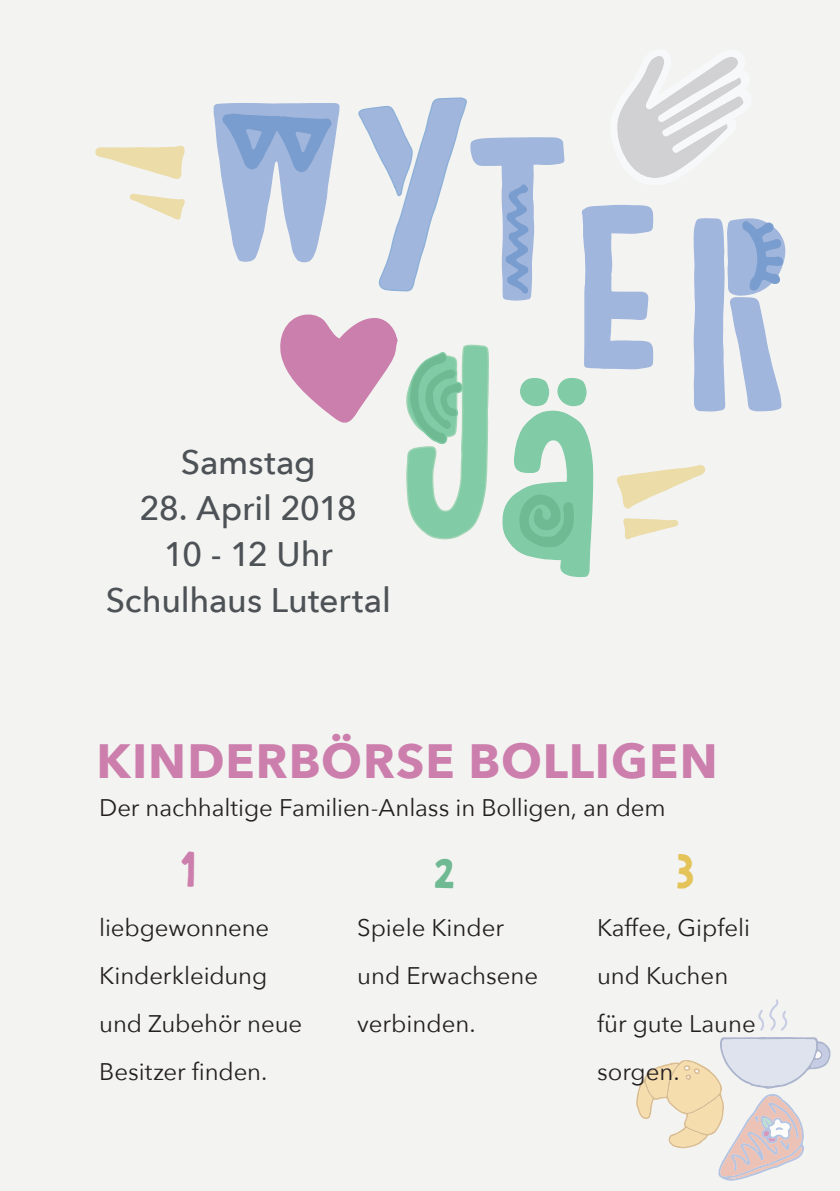
<style>
.page{position:relative;width:840px;height:1191px;background:#fff}
.page>*{position:absolute;margin:0;border:0;box-sizing:border-box;transform-origin:0 0}
.t1{font:700 48px "Avenir Next";letter-spacing:.02em;color:#cc7eac}
.t2{font:46px "Childish Reverie";color:#cc7eac}
.t3{font:46px "Childish Reverie";color:#6fb993}
.t4{font:46px "Childish Reverie";color:#e4c359}
.t5{font:500 34px/46px "Avenir Next";letter-spacing:-.005em;color:#4d5256;text-align:center}
.t6{font:24px/48px "Avenir Next";color:#231f20}
</style>
<div class="page">
<div style="left:0;top:0;width:839px;height:1191px;background:#f3f3f1"></div>
<svg style="left:280px;top:314px;width:118px;height:109px"></svg>
<svg style="left:95px;top:146px;width:89px;height:33px"></svg>
<svg style="left:130px;top:194px;width:54px;height:26px"></svg>
<svg style="left:617px;top:465px;width:87px;height:43px"></svg>
<svg style="left:623px;top:518px;width:55px;height:21px"></svg>
<svg style="left:502px;top:378px;width:91px;height:199px"></svg>
<svg style="left:617px;top:56px;width:127px;height:122px"></svg>
<svg style="left:406px;top:344px;width:83px;height:195px"></svg>
<svg style="left:358px;top:97px;width:206px;height:203px"></svg>
<svg style="left:582px;top:205px;width:71px;height:164px"></svg>
<svg style="left:693px;top:218px;width:91px;height:193px"></svg>
<svg style="left:213px;top:103px;width:127px;height:159px"></svg>
<svg style="left:758px;top:999px;width:30px;height:31px"></svg>
<svg style="left:636px;top:1037px;width:194px;height:143px"></svg>
<h3 class="t5" style="left:181px;top:437px;width:136px">Samstag</h3>
<h3 class="t5" style="left:106px;top:483px;width:286px">28. April 2018<br>10 - 12 Uhr<br>Schulhaus Lutertal</h3>
<h1 class="t1" style="left:96px;top:719px;width:622px">KINDERBÖRSE BOLLIGEN</h1>
<p class="t6" style="left:99px;top:783px;width:567px">Der nachhaltige Familien-Anlass in Bolligen, an dem</p>
<h2 class="t2" style="left:181px;top:843px;width:16px">1</h2>
<h2 class="t3" style="left:433px;top:847px;width:23px">2</h2>
<h2 class="t4" style="left:676px;top:845px;width:19px">3</h2>
<p class="t6" style="left:99px;top:903px;width:204px">liebgewonnene<br>Kinderkleidung und Zubehör neue<br>Besitzer finden.</p>
<p class="t6" style="left:357px;top:903px;width:182px">Spiele Kinder und Erwachsene verbinden.</p>
<p class="t6" style="left:596px;top:903px;width:160px">Kaffee, Gipfeli und Kuchen für gute Laune sorgen.</p>
</div>
